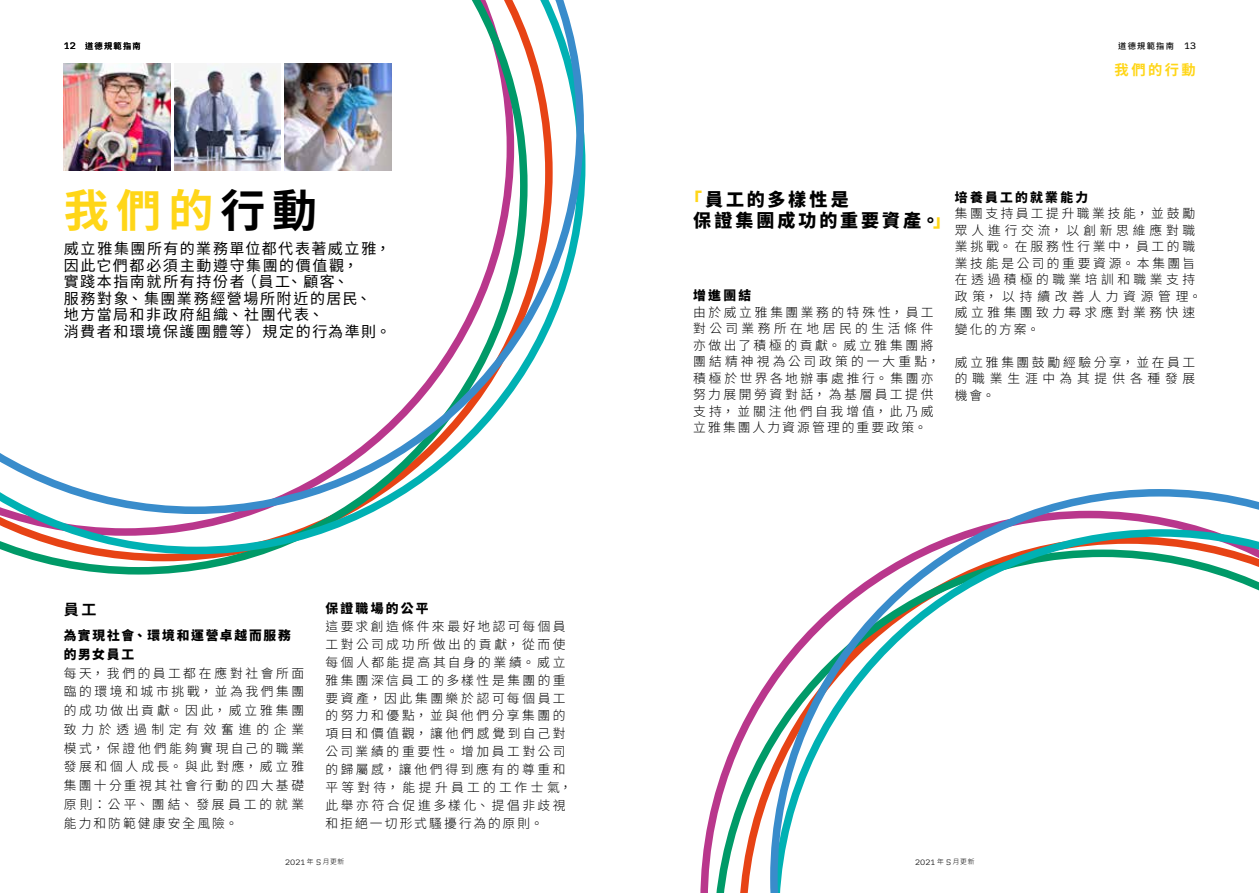
<style>
.page{position:relative;width:1259px;height:893px;background:#fff}
.page>*{position:absolute;margin:0;border:0;box-sizing:border-box;transform-origin:0 0}
.t1{font:700 45px "Noto Sans CJ Ktc";letter-spacing:.16em;color:#ffd618}
.t2{font:900 18px/21px "Noto Sans CJ Ktc";letter-spacing:.165em;color:#000}
.t3{font:15px/16.5px "Noto Sans CJ Ktc";letter-spacing:.105em;color:#000}
.t4{font:700 15px "Noto Sans CJ Ktc";color:#000}
.t5{font:700 14.25px "Noto Sans CJ Ktc";letter-spacing:.175em;color:#ffd618}
.t6{font:300 12.75px/17.9px "Noto Sans CJ Ktc";letter-spacing:.21em;color:#000;text-align:justify}
.t7{font:300 12.75px/16.5px "Noto Sans CJ Ktc";letter-spacing:.26em;color:#000}
.t8{font:900 12.75px/18.8px "Noto Sans CJ Ktc";letter-spacing:.15em;color:#000}
.t9{font:900 12.75px "Noto Sans CJ Ktc";letter-spacing:.185em;color:#000}
.t10{font:500 8.25px "Noto Sans CJ Ktc";letter-spacing:.15em;color:#000}
.t11{font:300 7.5px "FS Rufus";color:#000}
.s1{font-family:"FS Rufus";font-weight:400;font-size:9px}
.s2{color:#000}
.s3{color:#ffd618}
.s4{font-family:"Noto Sans CJ Ktc";font-size:6.75px}
</style>
<div class="page">
<svg style="left:13px;top:554px;width:251px;height:21px"></svg>
<svg style="left:0;top:132px;width:585px;height:422px"></svg>
<svg style="left:0;top:0;width:584px;height:514px"></svg>
<img style="left:174px;top:64px;width:107px;height:106px">
<img style="left:285px;top:64px;width:106px;height:106px">
<img style="left:64px;top:64px;width:106px;height:106px">
<svg style="left:714px;top:677px;width:56px;height:216px"></svg>
<svg style="left:770px;top:489px;width:489px;height:404px"></svg>
<p class="t10" style="left:64px;top:41px;width:78px"><span class="s1">12</span> 道德規範指南</p>
<p class="t10" style="left:1118px;top:41px;width:80px">道德規範指南 <span class="s1">13</span></p>
<h1 class="t1" style="left:64px;top:185px;width:255px">我們的<span class="s2">行動</span></h1>
<p class="t3" style="left:64px;top:241px;width:328px">威立雅集團所有的業務單位都代表著威立雅，因此它們都必須主動遵守集團的價值觀，<br>實踐本指南就所有持份者（員工、顧客、<br>服務對象、集團業務經營場所附近的居民、<br>地方當局和非政府組織、社團代表、<br>消費者和環境保護團體等）規定的行為準則。</p>
<p class="t4" style="left:64px;top:601px;width:34px">員工</p>
<p class="t8" style="left:64px;top:626px;width:228px">為實現社會、環境和運營卓越而服務的男女員工</p>
<p class="t6" style="left:64px;top:664px;width:242px;line-height:18.8px">每天，我們的員工都在應對社會所面臨的環境和城市挑戰，並為我們集團的成功做出貢獻。因此，威立雅集團致力於透過制定有效奮進的企業模式，保證他們能夠實現自己的職業發展和個人成長。與此對應，威立雅集團十分重視其社會行動的四大基礎原則：公平、團結、發展員工的就業能力和防範健康安全風險。</p>
<p class="t9" style="left:325px;top:601px;width:105px">保證職場的公平</p>
<p class="t6" style="left:325px;top:618px;width:248px;text-align:left">這要求創造條件來最好地認可每個員工對公司成功所做出的貢獻，從而使每個人都能提高其自身的業績。威立雅集團深信員工的多樣性是集團的重要資產，因此集團樂於認可每個員工的努力和優點，並與他們分享集團的項目和價值觀，讓他們感覺到自己對公司業績的重要性。增加員工對公司的歸屬感，讓他們得到應有的尊重和平等對待，能提升員工的工作士氣，此舉亦符合促進多樣化、提倡非歧視和拒絕一切形式騷擾行為的原則。</p>
<p class="t5" style="left:1114px;top:62px;width:83px">我們的行動</p>
<h2 class="t2" style="left:693px;top:189px;width:259px;text-indent:-9px"><span class="s3">「</span>員工的多樣性是<br>保證集團成功的重要資產。<span class="s3">」</span></h2>
<p class="t8" style="left:693px;top:286px;width:60px">增進團結</p>
<p class="t6" style="left:693px;top:304px;width:248px;line-height:16.5px;text-align:left">由於威立雅集團業務的特殊性，員工對公司業務所在地居民的生活條件亦做出了積極的貢獻。威立雅集團將團結精神視為公司政策的一大重點，積極於世界各地辦事處推行。集團亦努力展開勞資對話，為基層員工提供支持，並關注他們自我增值，此乃威立雅集團人力資源管理的重要政策。</p>
<p class="t9" style="left:955px;top:190px;width:135px">培養員工的就業能力</p>
<p class="t7" style="left:955px;top:205px;width:248px">集團支持員工提升職業技能，並鼓勵眾人進行交流，以創新思維應對職業挑戰。在服務性行業中，員工的職業技能是公司的重要資源。本集團旨在透過積極的職業培訓和職業支持政策，以持續改善人力資源管理。威立雅集團致力尋求應對業務快速變化的方案。</p>
<p class="t6" style="left:955px;top:354px;width:242px;line-height:16.5px">威立雅集團鼓勵經驗分享，並在員工的職業生涯中為其提供各種發展機會。</p>
<p class="t11" style="left:285px;top:856px;width:61px">2021 <span class="s4">年</span> 5 <span class="s4">月更新</span></p>
<p class="t11" style="left:915px;top:856px;width:61px">2021 <span class="s4">年</span> 5 <span class="s4">月更新</span></p>
</div>
